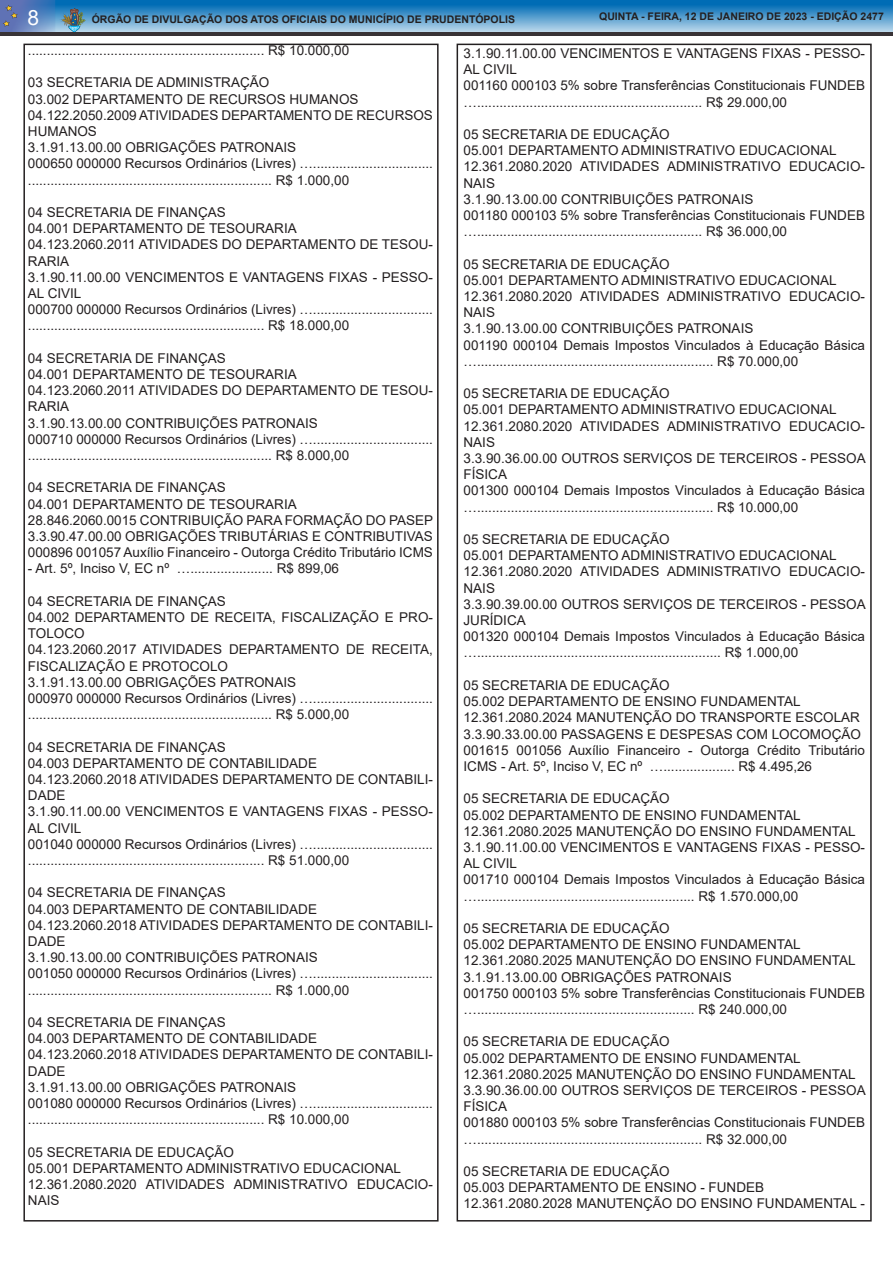
<style>
.page{position:relative;width:893px;height:1263px;background:#fff}
.page>*{position:absolute;margin:0;border:0;box-sizing:border-box;transform-origin:0 0}
.t1{font:21px "Arial";color:#fff}
.t2{font:13.5px/16.2px "Arial";color:#231f20}
.t3{font:700 10.5px "Arial";color:#231f20}
</style>
<div class="page">
<img style="left:56px;top:0;width:837px;height:32px">
<img style="left:0;top:0;width:56px;height:32px">
<svg style="left:3px;top:5px;width:15px;height:22px"></svg>
<svg style="left:59px;top:8px;width:27px;height:24px"></svg>
<hr style="left:0;top:32px;width:893px;height:4px;background:#383336">
<h1 class="t1" style="left:28px;top:3px;width:13px">8</h1>
<p class="t3" style="left:92px;top:12px;width:425px">ÓRGÃO DE DIVULGAÇÃO DOS ATOS OFICIAIS DO MUNICÍPIO DE PRUDENTÓPOLIS</p>
<p class="t3" style="left:599px;top:9px;width:286px">QUINTA - FEIRA, 12 DE JANEIRO DE 2023 - EDIÇÃO 2477</p>
<p class="t2" style="left:28px;top:42px;width:323px">............................................................... R$ 10.000,00</p>
<p class="t2" style="left:28px;top:74px;width:243px">03 SECRETARIA DE ADMINISTRAÇÃO</p>
<p class="t2" style="left:28px;top:91px;width:332px">03.002 DEPARTAMENTO DE RECURSOS HUMANOS</p>
<p class="t2" style="left:28px;top:107px;width:406px">04.122.2050.2009 ATIVIDADES DEPARTAMENTO DE RECURSOS<br>HUMANOS</p>
<p class="t2" style="left:28px;top:139px;width:270px">3.1.91.13.00.00 OBRIGAÇÕES PATRONAIS</p>
<p class="t2" style="left:28px;top:155px;width:407px">000650 000000 Recursos Ordinários (Livres) …................................ ................................................................. R$ 1.000,00</p>
<p class="t2" style="left:28px;top:204px;width:199px">04 SECRETARIA DE FINANÇAS</p>
<p class="t2" style="left:28px;top:220px;width:270px">04.001 DEPARTAMENTO DE TESOURARIA</p>
<p class="t2" style="left:28px;top:236px;width:406px">04.123.2060.2011 ATIVIDADES DO DEPARTAMENTO DE TESOU-<br>RARIA</p>
<p class="t2" style="left:28px;top:269px;width:406px">3.1.90.11.00.00 VENCIMENTOS E VANTAGENS FIXAS - PESSO-<br>AL CIVIL</p>
<p class="t2" style="left:28px;top:301px;width:407px">000700 000000 Recursos Ordinários (Livres) …................................ ............................................................... R$ 18.000,00</p>
<p class="t2" style="left:28px;top:350px;width:199px">04 SECRETARIA DE FINANÇAS</p>
<p class="t2" style="left:28px;top:366px;width:270px">04.001 DEPARTAMENTO DE TESOURARIA</p>
<p class="t2" style="left:28px;top:382px;width:406px">04.123.2060.2011 ATIVIDADES DO DEPARTAMENTO DE TESOU-<br>RARIA</p>
<p class="t2" style="left:28px;top:415px;width:291px">3.1.90.13.00.00 CONTRIBUIÇÕES PATRONAIS</p>
<p class="t2" style="left:28px;top:431px;width:407px">000710 000000 Recursos Ordinários (Livres) …................................ ................................................................. R$ 8.000,00</p>
<p class="t2" style="left:28px;top:479px;width:199px">04 SECRETARIA DE FINANÇAS</p>
<p class="t2" style="left:28px;top:496px;width:270px">04.001 DEPARTAMENTO DE TESOURARIA</p>
<p class="t2" style="left:28px;top:512px;width:407px">28.846.2060.0015 CONTRIBUIÇÃO PARA FORMAÇÃO DO PASEP</p>
<p class="t2" style="left:28px;top:528px;width:406px">3.3.90.47.00.00 OBRIGAÇÕES TRIBUTÁRIAS E CONTRIBUTIVAS</p>
<p class="t2" style="left:28px;top:544px;width:406px">000896 001057 Auxílio Financeiro - Outorga Crédito Tributário ICMS</p>
<p class="t2" style="left:28px;top:560px;width:313px">- Art. 5º, Inciso V, EC nº …...................... R$ 899,06</p>
<p class="t2" style="left:28px;top:593px;width:199px">04 SECRETARIA DE FINANÇAS</p>
<p class="t2" style="left:28px;top:609px;width:406px">04.002 DEPARTAMENTO DE RECEITA, FISCALIZAÇÃO E PRO-<br>TOLOCO</p>
<p class="t2" style="left:28px;top:641px;width:407px">04.123.2060.2017 ATIVIDADES DEPARTAMENTO DE RECEITA,<br>FISCALIZAÇÃO E PROTOCOLO</p>
<p class="t2" style="left:28px;top:674px;width:270px">3.1.91.13.00.00 OBRIGAÇÕES PATRONAIS</p>
<p class="t2" style="left:28px;top:690px;width:407px">000970 000000 Recursos Ordinários (Livres) …................................ ................................................................. R$ 5.000,00</p>
<p class="t2" style="left:28px;top:739px;width:199px">04 SECRETARIA DE FINANÇAS</p>
<p class="t2" style="left:28px;top:755px;width:291px">04.003 DEPARTAMENTO DE CONTABILIDADE</p>
<p class="t2" style="left:28px;top:771px;width:406px">04.123.2060.2018 ATIVIDADES DEPARTAMENTO DE CONTABILI-<br>DADE</p>
<p class="t2" style="left:28px;top:803px;width:406px">3.1.90.11.00.00 VENCIMENTOS E VANTAGENS FIXAS - PESSO-<br>AL CIVIL</p>
<p class="t2" style="left:28px;top:836px;width:407px">001040 000000 Recursos Ordinários (Livres) …................................ ............................................................... R$ 51.000,00</p>
<p class="t2" style="left:28px;top:884px;width:199px">04 SECRETARIA DE FINANÇAS</p>
<p class="t2" style="left:28px;top:901px;width:291px">04.003 DEPARTAMENTO DE CONTABILIDADE</p>
<p class="t2" style="left:28px;top:917px;width:406px">04.123.2060.2018 ATIVIDADES DEPARTAMENTO DE CONTABILI-<br>DADE</p>
<p class="t2" style="left:28px;top:949px;width:291px">3.1.90.13.00.00 CONTRIBUIÇÕES PATRONAIS</p>
<p class="t2" style="left:28px;top:965px;width:407px">001050 000000 Recursos Ordinários (Livres) …................................ ................................................................. R$ 1.000,00</p>
<p class="t2" style="left:28px;top:1014px;width:199px">04 SECRETARIA DE FINANÇAS</p>
<p class="t2" style="left:28px;top:1030px;width:291px">04.003 DEPARTAMENTO DE CONTABILIDADE</p>
<p class="t2" style="left:28px;top:1046px;width:406px">04.123.2060.2018 ATIVIDADES DEPARTAMENTO DE CONTABILI-<br>DADE</p>
<p class="t2" style="left:28px;top:1079px;width:270px">3.1.91.13.00.00 OBRIGAÇÕES PATRONAIS</p>
<p class="t2" style="left:28px;top:1095px;width:407px">001080 000000 Recursos Ordinários (Livres) …................................ ............................................................... R$ 10.000,00</p>
<p class="t2" style="left:28px;top:1144px;width:208px">05 SECRETARIA DE EDUCAÇÃO</p>
<p class="t2" style="left:28px;top:1160px;width:375px">05.001 DEPARTAMENTO ADMINISTRATIVO EDUCACIONAL</p>
<p class="t2" style="left:28px;top:1176px;width:406px">12.361.2080.2020 ATIVIDADES ADMINISTRATIVO EDUCACIO-<br>NAIS</p>
<p class="t2" style="left:464px;top:45px;width:403px">3.1.90.11.00.00 VENCIMENTOS E VANTAGENS FIXAS - PESSO-<br>AL CIVIL</p>
<p class="t2" style="left:464px;top:77px;width:403px">001160 000103 5% sobre Transferências Constitucionais FUNDEB …............................................................ R$ 29.000,00</p>
<p class="t2" style="left:464px;top:126px;width:208px">05 SECRETARIA DE EDUCAÇÃO</p>
<p class="t2" style="left:464px;top:142px;width:375px">05.001 DEPARTAMENTO ADMINISTRATIVO EDUCACIONAL</p>
<p class="t2" style="left:464px;top:158px;width:403px">12.361.2080.2020 ATIVIDADES ADMINISTRATIVO EDUCACIO-<br>NAIS</p>
<p class="t2" style="left:464px;top:191px;width:291px">3.1.90.13.00.00 CONTRIBUIÇÕES PATRONAIS</p>
<p class="t2" style="left:464px;top:207px;width:403px">001180 000103 5% sobre Transferências Constitucionais FUNDEB …............................................................ R$ 36.000,00</p>
<p class="t2" style="left:464px;top:256px;width:208px">05 SECRETARIA DE EDUCAÇÃO</p>
<p class="t2" style="left:464px;top:272px;width:375px">05.001 DEPARTAMENTO ADMINISTRATIVO EDUCACIONAL</p>
<p class="t2" style="left:464px;top:288px;width:403px">12.361.2080.2020 ATIVIDADES ADMINISTRATIVO EDUCACIO-<br>NAIS</p>
<p class="t2" style="left:464px;top:320px;width:291px">3.1.90.13.00.00 CONTRIBUIÇÕES PATRONAIS</p>
<p class="t2" style="left:464px;top:337px;width:403px">001190 000104 Demais Impostos Vinculados à Educação Básica …............................................................... R$ 70.000,00</p>
<p class="t2" style="left:464px;top:385px;width:208px">05 SECRETARIA DE EDUCAÇÃO</p>
<p class="t2" style="left:464px;top:401px;width:375px">05.001 DEPARTAMENTO ADMINISTRATIVO EDUCACIONAL</p>
<p class="t2" style="left:464px;top:418px;width:403px">12.361.2080.2020 ATIVIDADES ADMINISTRATIVO EDUCACIO-<br>NAIS</p>
<p class="t2" style="left:464px;top:450px;width:404px">3.3.90.36.00.00 OUTROS SERVIÇOS DE TERCEIROS - PESSOA<br>FÍSICA</p>
<p class="t2" style="left:464px;top:482px;width:403px">001300 000104 Demais Impostos Vinculados à Educação Básica …............................................................... R$ 10.000,00</p>
<p class="t2" style="left:464px;top:531px;width:208px">05 SECRETARIA DE EDUCAÇÃO</p>
<p class="t2" style="left:464px;top:547px;width:375px">05.001 DEPARTAMENTO ADMINISTRATIVO EDUCACIONAL</p>
<p class="t2" style="left:464px;top:563px;width:403px">12.361.2080.2020 ATIVIDADES ADMINISTRATIVO EDUCACIO-<br>NAIS</p>
<p class="t2" style="left:464px;top:596px;width:404px">3.3.90.39.00.00 OUTROS SERVIÇOS DE TERCEIROS - PESSOA<br>JURÍDICA</p>
<p class="t2" style="left:464px;top:628px;width:403px">001320 000104 Demais Impostos Vinculados à Educação Básica …................................................................. R$ 1.000,00</p>
<p class="t2" style="left:464px;top:677px;width:208px">05 SECRETARIA DE EDUCAÇÃO</p>
<p class="t2" style="left:464px;top:693px;width:339px">05.002 DEPARTAMENTO DE ENSINO FUNDAMENTAL</p>
<p class="t2" style="left:464px;top:709px;width:398px">12.361.2080.2024 MANUTENÇÃO DO TRANSPORTE ESCOLAR</p>
<p class="t2" style="left:464px;top:725px;width:399px">3.3.90.33.00.00 PASSAGENS E DESPESAS COM LOCOMOÇÃO</p>
<p class="t2" style="left:464px;top:742px;width:403px">001615 001056 Auxílio Financeiro - Outorga Crédito Tributário<br>ICMS - Art. 5º, Inciso V, EC nº …................... R$ 4.495,26</p>
<p class="t2" style="left:464px;top:790px;width:208px">05 SECRETARIA DE EDUCAÇÃO</p>
<p class="t2" style="left:464px;top:806px;width:339px">05.002 DEPARTAMENTO DE ENSINO FUNDAMENTAL</p>
<p class="t2" style="left:464px;top:823px;width:394px">12.361.2080.2025 MANUTENÇÃO DO ENSINO FUNDAMENTAL</p>
<p class="t2" style="left:464px;top:839px;width:403px">3.1.90.11.00.00 VENCIMENTOS E VANTAGENS FIXAS - PESSO-<br>AL CIVIL</p>
<p class="t2" style="left:464px;top:871px;width:403px">001710 000104 Demais Impostos Vinculados à Educação Básica ….......................................................... R$ 1.570.000,00</p>
<p class="t2" style="left:464px;top:920px;width:208px">05 SECRETARIA DE EDUCAÇÃO</p>
<p class="t2" style="left:464px;top:936px;width:339px">05.002 DEPARTAMENTO DE ENSINO FUNDAMENTAL</p>
<p class="t2" style="left:464px;top:952px;width:394px">12.361.2080.2025 MANUTENÇÃO DO ENSINO FUNDAMENTAL</p>
<p class="t2" style="left:464px;top:968px;width:270px">3.1.91.13.00.00 OBRIGAÇÕES PATRONAIS</p>
<p class="t2" style="left:464px;top:985px;width:403px">001750 000103 5% sobre Transferências Constitucionais FUNDEB ….......................................................... R$ 240.000,00</p>
<p class="t2" style="left:464px;top:1033px;width:208px">05 SECRETARIA DE EDUCAÇÃO</p>
<p class="t2" style="left:464px;top:1049px;width:339px">05.002 DEPARTAMENTO DE ENSINO FUNDAMENTAL</p>
<p class="t2" style="left:464px;top:1066px;width:394px">12.361.2080.2025 MANUTENÇÃO DO ENSINO FUNDAMENTAL</p>
<p class="t2" style="left:464px;top:1082px;width:404px">3.3.90.36.00.00 OUTROS SERVIÇOS DE TERCEIROS - PESSOA<br>FÍSICA</p>
<p class="t2" style="left:464px;top:1114px;width:403px">001880 000103 5% sobre Transferências Constitucionais FUNDEB …............................................................ R$ 32.000,00</p>
<p class="t2" style="left:464px;top:1163px;width:208px">05 SECRETARIA DE EDUCAÇÃO</p>
<p class="t2" style="left:464px;top:1179px;width:302px">05.003 DEPARTAMENTO DE ENSINO - FUNDEB</p>
<p class="t2" style="left:464px;top:1195px;width:403px">12.361.2080.2028 MANUTENÇÃO DO ENSINO FUNDAMENTAL -</p>
</div>
